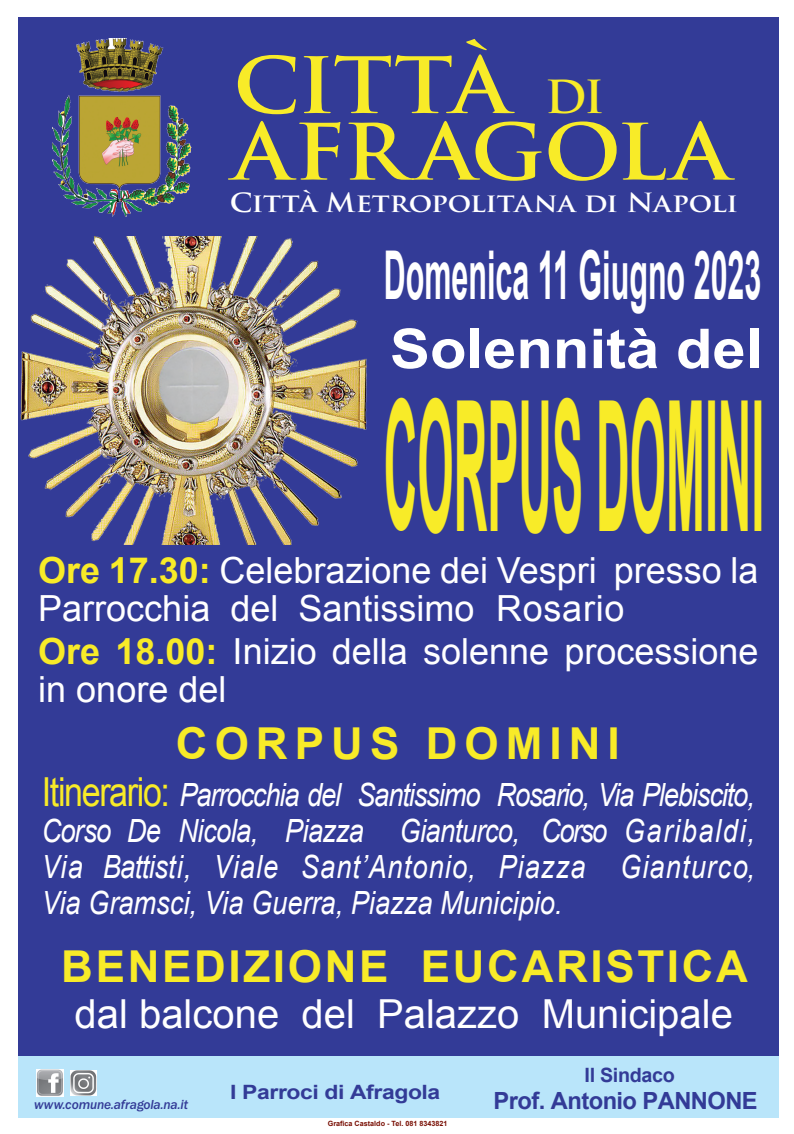
<style>
.page{position:relative;width:794px;height:1134px;background:#fff}
.page>*{position:absolute;margin:0;border:0;box-sizing:border-box;transform-origin:0 0}
.t1{font:700 181.56px "Arial";color:#f8eb28;scale:.26 1}
.t2{font:700 67.32px "Arial";color:#fff;scale:.45 1}
.t3{font:700 54.92px "Arial";color:#fff;scale:1.09 1}
.t4{font:700 44.44px "Trajan Pro";color:#f8eb28}
.t5{font:700 44px "Arial";letter-spacing:.06em;color:#f8eb28}
.t6{font:700 44px "Arial";letter-spacing:.16em;color:#f8eb28}
.t7{font:40px "Arial";color:#fff}
.t8{font:36px/38px "Arial";color:#fff}
.t9{font:italic 32px/36px "Arial";color:#fff;text-align:justify;scale:.85 1}
.t10{font:700 25.76px "Trajan Pro";letter-spacing:-.01em;color:#fff;scale:1.1 1}
.t11{font:700 23.68px "Arial";letter-spacing:-.025em;color:#333b97}
.t12{font:700 19.72px "Arial";letter-spacing:-.015em;color:#333b97;scale:1.16 1}
.t13{font:700 19.72px "Arial";letter-spacing:-.015em;color:#333b97}
.t14{font:13.52px "ITC Franklin Gothic Std Med It";letter-spacing:-.01em;color:#333b97}
.t15{font:700 7.2px "Arial";color:#770c00}
.t16{font:4.32px "Cambria";color:#770c00;scale:.9 1}
.s1{font-weight:700;color:#f8eb28}
.s2{font-style:normal;font-size:40px;color:#f8eb28}
</style>
<div class="page">
<div style="left:18px;top:18px;width:760px;height:1100px;background:#333b97"></div>
<div style="left:18px;top:1057px;width:760px;height:61px;background:#b9e5fa"></div>
<svg style="left:238px;top:55px;width:58px;height:59px"></svg>
<svg style="left:304px;top:39px;width:211px;height:74px"></svg>
<svg style="left:228px;top:121px;width:112px;height:59px"></svg>
<svg style="left:348px;top:121px;width:194px;height:60px"></svg>
<svg style="left:548px;top:121px;width:68px;height:60px"></svg>
<svg style="left:622px;top:121px;width:113px;height:59px"></svg>
<img style="left:70px;top:1070px;width:26px;height:25px">
<img style="left:37px;top:1069px;width:27px;height:27px">
<img style="left:20px;top:237px;width:347px;height:308px">
<img style="left:53px;top:39px;width:138px;height:177px">
<h3 class="t4" style="left:545px;top:69px;width:60px">DI</h3>
<p class="t10" style="left:230px;top:187px;width:464px">Città Metropolitana di Napoli</p>
<p class="t16" style="left:280px;top:279px;width:3px">!</p>
<h2 class="t2" style="left:384px;top:231px;width:841px">Domenica 11 Giugno 2023</h2>
<h3 class="t3" style="left:390px;top:313px;width:343px">Solennità del</h3>
<h1 class="t1" style="left:384px;top:348px;width:1466px">CORPUS DOMINI</h1>
<p class="t8" style="left:38px;top:552px;width:722px"><span class="s1">Ore 17.30:</span> Celebrazione dei Vespri presso la<br>Parrocchia del Santissimo Rosario</p>
<p class="t8" style="left:38px;top:632px;width:721px"><span class="s1">Ore 18.00:</span> Inizio della solenne processione in onore del</p>
<h3 class="t6" style="left:176px;top:714px;width:445px">CORPUS DOMINI</h3>
<p class="t9" style="left:42px;top:777px;width:840px"><span class="s2">Itinerario:</span> Parrocchia del Santissimo Rosario, Via Plebiscito, Corso De Nicola, Piazza Gianturco, Corso Garibaldi, Via Battisti, Viale Sant’Antonio, Piazza Gianturco, Via Gramsci, Via Guerra, Piazza Municipio.</p>
<h3 class="t5" style="left:61px;top:937px;width:688px">BENEDIZIONE EUCARISTICA</h3>
<p class="t7" style="left:75px;top:988px;width:660px">dal balcone del Palazzo Municipale</p>
<p class="t14" style="left:34px;top:1097px;width:155px">www.comune.afragola.na.it</p>
<p class="t13" style="left:584px;top:1062px;width:92px">Il Sindaco</p>
<p class="t12" style="left:230px;top:1079px;width:183px">I Parroci di Afragola</p>
<p class="t11" style="left:493px;top:1085px;width:266px">Prof. Antonio PANNONE</p>
<p class="t15" style="left:328px;top:1119px;width:121px">Grafica Castaldo - Tel. 081 8343821</p>
</div>
